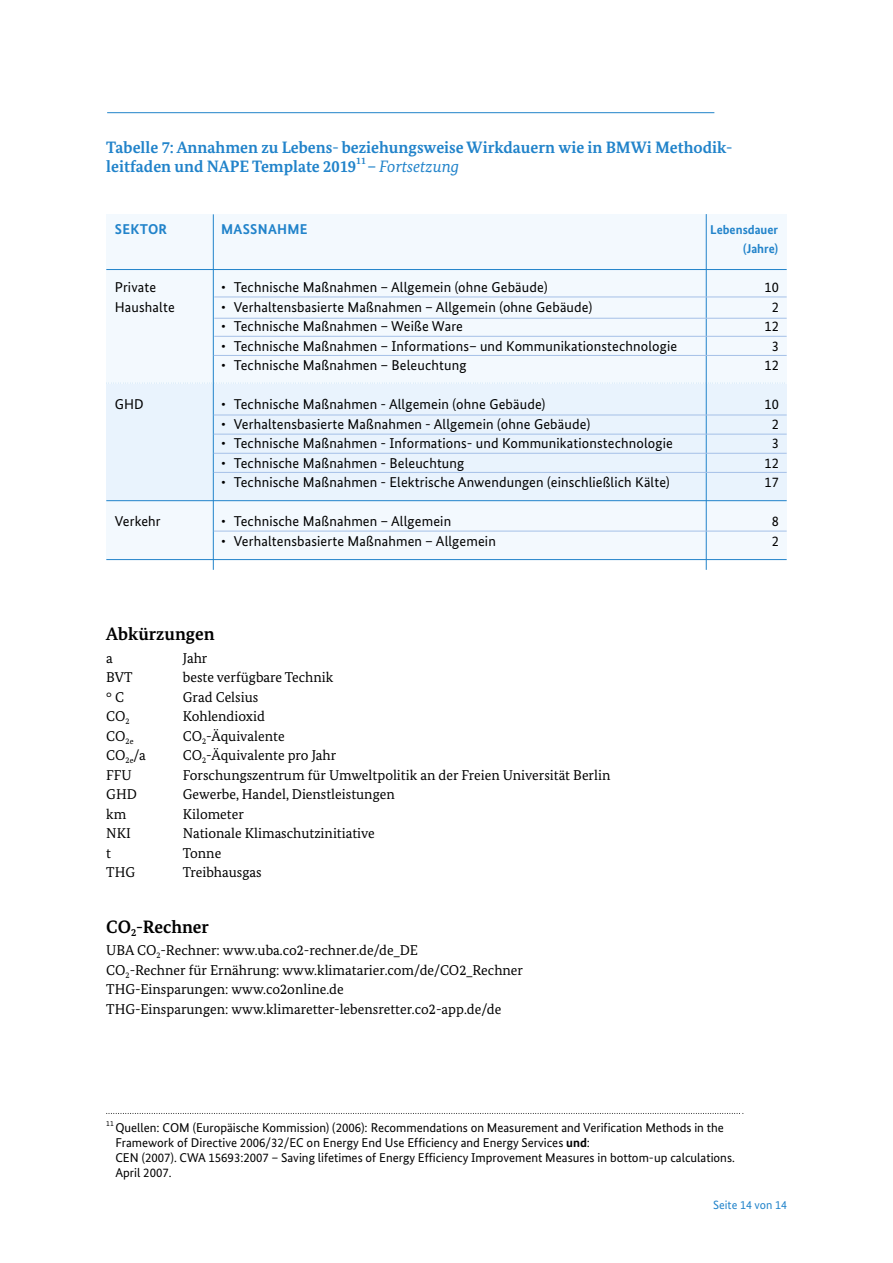
<style>
.page{position:relative;width:893px;height:1263px;background:#fff}
.page>*{position:absolute;margin:0;border:0;box-sizing:border-box;transform-origin:0 0}
.t1{font:700 18px "Bundes Serif";color:#000}
.t2{font:700 16.5px/19.5px "Bundes Serif";color:#2183ca}
.t3{font:italic 16.5px "Bundes Serif";color:#2183ca}
.t4{font:14.25px/19.5px "Bundes Sans";letter-spacing:.01em;color:#000;text-align:center}
.t5{font:14.25px/19.5px "Bundes Serif";color:#000}
.t6{font:700 14.25px "Bundes Sans";letter-spacing:.02em;color:#2183ca}
.t7{font:12.75px/15px "Bundes Sans";color:#000}
.t8{font:700 12.75px/19.5px "Bundes Sans";color:#2183ca;text-align:right}
.t9{font:12px "Bundes Sans";color:#2183ca}
.t10{font:700 9.6px "Bundes Serif";color:#2183ca}
.t11{font:7.5px "Bundes Sans";color:#000}
.s1{font-weight:700;font-style:normal}
.s2{font-weight:700}
</style>
<div class="page">
<hr style="left:107px;top:112px;width:607px;height:1px;background:#2183ca">
<div style="left:106px;top:214px;width:681px;height:171px;background:#f3f9fe"></div>
<div style="left:106px;top:384px;width:681px;height:116px;background:#e9f3fd"></div>
<div style="left:106px;top:501px;width:681px;height:58px;background:#f3f9fe"></div>
<hr style="left:106px;top:269px;width:681px;height:1px;background:#2183ca">
<hr style="left:106px;top:500px;width:681px;height:1px;background:#2183ca">
<hr style="left:106px;top:559px;width:681px;height:1px;background:#2183ca">
<hr style="left:213px;top:214px;width:1px;height:356px;background:#2183ca">
<hr style="left:706px;top:214px;width:1px;height:356px;background:#2183ca">
<hr style="left:214px;top:297px;width:573px;height:1px;background:#a5c0e7">
<hr style="left:214px;top:318px;width:573px;height:1px;background:#a5c0e7">
<hr style="left:214px;top:336px;width:573px;height:1px;background:#a5c0e7">
<hr style="left:214px;top:355px;width:573px;height:1px;background:#a5c0e7">
<hr style="left:214px;top:415px;width:573px;height:1px;background:#a5c0e7">
<hr style="left:214px;top:434px;width:573px;height:1px;background:#a5c0e7">
<hr style="left:214px;top:453px;width:573px;height:1px;background:#a5c0e7">
<hr style="left:214px;top:472px;width:573px;height:1px;background:#a5c0e7">
<hr style="left:214px;top:531px;width:573px;height:1px;background:#a5c0e7">
<svg style="left:107px;top:1113px;width:637px;height:1px"></svg>
<svg style="left:106px;top:383px;width:679px;height:1px"></svg>
<p class="t2" style="left:106px;top:137px;width:628px">Tabelle 7: Annahmen zu Lebens- beziehungsweise Wirkdauern wie in BMWi Methodik&shy;leitfaden und NAPE Template 2019</p>
<p class="t10" style="left:356px;top:155px;width:11px">11</p>
<p class="t3" style="left:367px;top:156px;width:93px"><span class="s1">–</span> Fortsetzung</p>
<p class="t6" style="left:115px;top:220px;width:54px">SEKTOR</p>
<p class="t6" style="left:221px;top:220px;width:88px">MASSNAHME</p>
<p class="t8" style="left:710px;top:219px;width:69px">Lebensdauer (Jahre)</p>
<p class="t4" style="left:115px;top:277px;width:61px;text-align:left">Private<br>Haushalte</p>
<p class="t4" style="left:221px;top:277px;width:328px">• Technische Maßnahmen – Allgemein (ohne Gebäude)</p>
<p class="t4" style="left:765px;top:277px;width:16px">10<br>2<br>12<br>3<br>12</p>
<p class="t4" style="left:221px;top:297px;width:373px">• Verhaltensbasierte Maßnahmen – Allgemein (ohne Gebäude)</p>
<p class="t4" style="left:221px;top:316px;width:243px">• Technische Maßnahmen – Weiße Ware</p>
<p class="t4" style="left:221px;top:336px;width:458px">• Technische Maßnahmen – Informations– und Kommunikationstechnologie</p>
<p class="t4" style="left:221px;top:355px;width:247px">• Technische Maßnahmen – Beleuchtung</p>
<p class="t4" style="left:115px;top:394px;width:31px">GHD</p>
<p class="t4" style="left:221px;top:394px;width:326px">• Technische Maßnahmen - Allgemein (ohne Gebäude)</p>
<p class="t4" style="left:221px;top:414px;width:371px">• Verhaltensbasierte Maßnahmen - Allgemein (ohne Gebäude)</p>
<p class="t4" style="left:221px;top:433px;width:453px">• Technische Maßnahmen - Informations- und Kommunikationstechnologie</p>
<p class="t4" style="left:221px;top:453px;width:245px">• Technische Maßnahmen - Beleuchtung</p>
<p class="t4" style="left:221px;top:472px;width:450px">• Technische Maßnahmen - Elektrische Anwendungen (einschließlich Kälte)</p>
<p class="t4" style="left:115px;top:511px;width:47px">Verkehr</p>
<p class="t4" style="left:221px;top:511px;width:232px">• Technische Maßnahmen – Allgemein</p>
<p class="t4" style="left:221px;top:531px;width:276px">• Verhaltensbasierte Maßnahmen – Allgemein</p>
<p class="t1" style="left:106px;top:623px;width:110px">Abkürzungen</p>
<p class="t5" style="left:106px;top:648px;width:8px">a</p>
<p class="t5" style="left:183px;top:648px;width:26px">Jahr</p>
<p class="t5" style="left:106px;top:667px;width:28px">BVT</p>
<p class="t5" style="left:183px;top:667px;width:152px">beste verfügbare Technik</p>
<p class="t5" style="left:106px;top:687px;width:19px">° C</p>
<p class="t5" style="left:183px;top:687px;width:77px">Grad Celsius</p>
<p class="t5" style="left:106px;top:706px;width:25px">CO<sub>2</sub></p>
<p class="t5" style="left:183px;top:706px;width:84px">Kohlendioxid</p>
<p class="t5" style="left:106px;top:726px;width:29px">CO<sub>2e</sub></p>
<p class="t5" style="left:183px;top:726px;width:103px">CO<sub>2</sub>-Äquivalente</p>
<p class="t5" style="left:106px;top:745px;width:41px">CO<sub>2e</sub>/a</p>
<p class="t5" style="left:183px;top:745px;width:155px">CO<sub>2</sub>-Äquivalente pro Jahr</p>
<p class="t5" style="left:106px;top:765px;width:27px">FFU</p>
<p class="t5" style="left:183px;top:765px;width:429px">Forschungszentrum für Umweltpolitik an der Freien Universität Berlin</p>
<p class="t5" style="left:106px;top:784px;width:32px">GHD</p>
<p class="t5" style="left:183px;top:784px;width:213px">Gewerbe, Handel, Dienstleistungen</p>
<p class="t5" style="left:106px;top:804px;width:22px">km</p>
<p class="t5" style="left:183px;top:804px;width:63px">Kilometer</p>
<p class="t5" style="left:106px;top:823px;width:26px">NKI</p>
<p class="t5" style="left:183px;top:823px;width:194px">Nationale Klimaschutzinitiative</p>
<p class="t5" style="left:106px;top:843px;width:6px">t</p>
<p class="t5" style="left:183px;top:843px;width:40px">Tonne</p>
<p class="t5" style="left:106px;top:862px;width:30px">THG</p>
<p class="t5" style="left:183px;top:862px;width:80px">Treibhausgas</p>
<p class="t1" style="left:106px;top:915px;width:104px">CO<sub>2</sub>-Rechner</p>
<p class="t5" style="left:106px;top:940px;width:418px">UBA CO<sub>2</sub>-Rechner: www.uba.co2-rechner.de/de_DE<br>CO<sub>2</sub>-Rechner für Ernährung: www.klimatarier.com/de/CO2_Rechner THG-Einsparungen: www.co2online.de<br>THG-Einsparungen: www.klimaretter-lebensretter.co2-app.de/de</p>
<p class="t4" style="left:765px;top:394px;width:16px">10<br>2<br>3<br>12<br>17</p>
<p class="t4" style="left:772px;top:511px;width:9px;text-align:left">8<br>2</p>
<p class="t11" style="left:106px;top:1118px;width:9px">11</p>
<p class="t7" style="left:115px;top:1120px;width:621px">Quellen: COM (Europäische Kommission) (2006): Recommendations on Measurement and Verification Methods in the Framework of Directive 2006/32/EC on Energy End Use Efficiency and Energy Services <span class="s2">und</span>:<br>CEN (2007). CWA 15693:2007 – Saving lifetimes of Energy Efficiency Improvement Measures in bottom-up calculations.<br>April 2007.</p>
<p class="t9" style="left:713px;top:1197px;width:75px">Seite 14 von 14</p>
</div>
